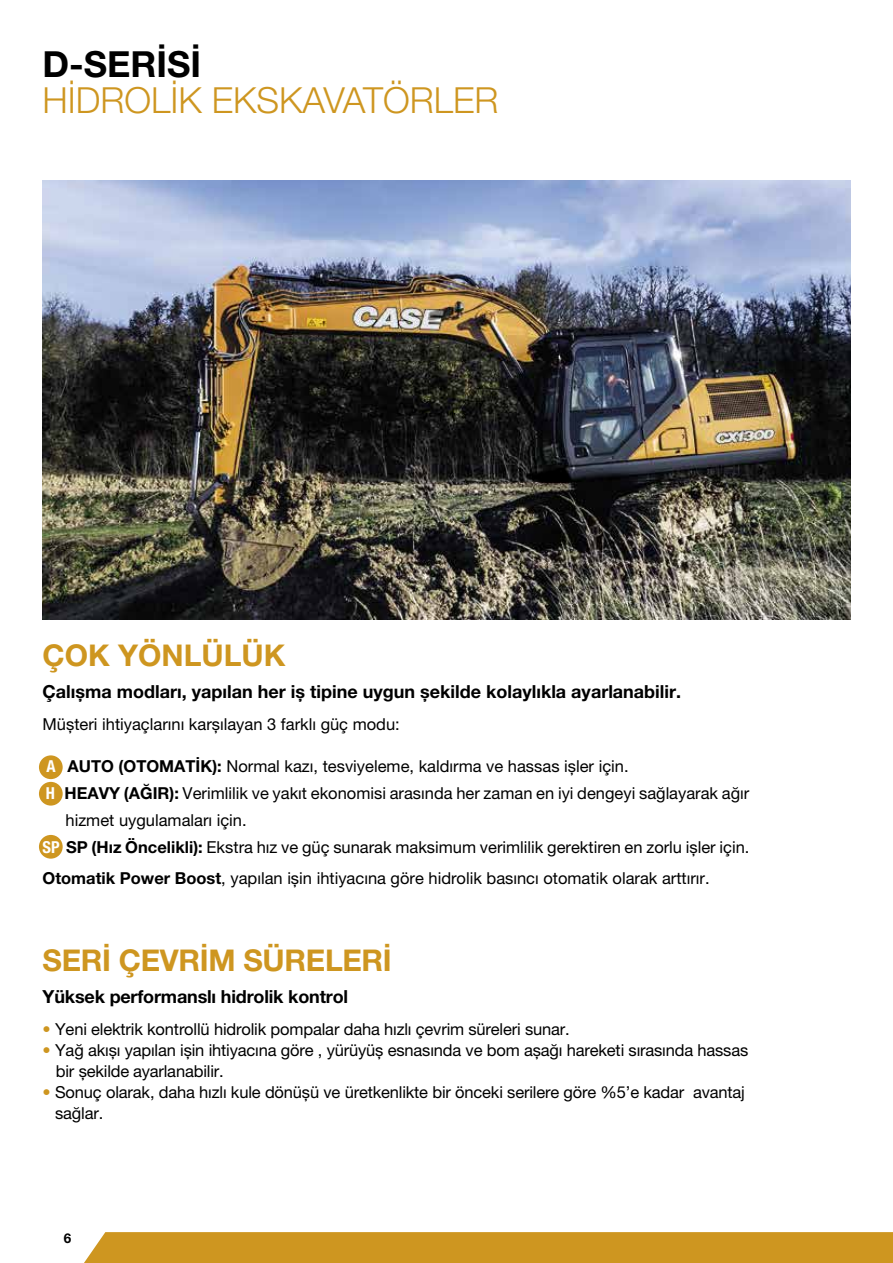
<style>
.page{position:relative;width:893px;height:1263px;background:#fff}
.page>*{position:absolute;margin:0;border:0;box-sizing:border-box;transform-origin:0 0}
.t1{font:300 36px "Helvetica Neue LT Pro";color:#ce9620}
.t2{font:700 36px "Helvetica Neue LT Pro";color:#000}
.t3{font:700 30px "Helvetica Neue LT Pro";letter-spacing:-.01em;color:#ce9620}
.t4{font:700 18px "Helvetica Neue LT Pro";color:#000}
.t5{font:16.5px/21px "Helvetica Neue LT Pro";color:#000}
.t6{font:700 13.5px "Helvetica Neue LT Std";color:#000}
.s1{font-family:"Helvetica Neue LT Std";font-weight:700;font-stretch:condensed;color:#fff}
.s2{font-weight:700}
.s3{font-family:"Helvetica Neue LT Std";font-stretch:condensed;color:#ce9620}
</style>
<div class="page">
<div style="left:84px;top:1232px;width:809px;height:31px;background:#ce9620"></div>
<img style="left:43px;top:180px;width:807px;height:439px">
<div style="left:39px;top:755px;width:24px;height:24px;background:#ce9620;border-radius:50%"></div>
<div style="left:39px;top:835px;width:24px;height:24px;background:#ce9620;border-radius:50%"></div>
<div style="left:39px;top:782px;width:24px;height:23px;background:#ce9620;border-radius:50%"></div>
<h1 class="t2" style="left:43px;top:42px;width:160px">D-SERİSİ</h1>
<h1 class="t1" style="left:43px;top:78px;width:457px">HİDROLİK EKSKAVATÖRLER</h1>
<h2 class="t3" style="left:43px;top:636px;width:244px">ÇOK YÖNLÜLÜK</h2>
<p class="t4" style="left:43px;top:681px;width:640px">Çalışma modları, yapılan her iş tipine uygun şekilde kolaylıkla ayarlanabilir.</p>
<p class="t5" style="left:43px;top:713px;width:359px">Müşteri ihtiyaçlarını karşılayan 3 farklı güç modu:</p>
<p class="t5" style="left:47px;top:756px;width:584px"><span class="s1">A</span> <span class="s2">AUTO (OTOMATİK):</span> Normal kazı, tesviyeleme, kaldırma ve hassas işler için.</p>
<p class="t5" style="left:46px;top:783px;width:705px"><span class="s1">H</span> <span class="s2">HEAVY (AĞIR):</span> Verimlilik ve yakıt ekonomisi arasında her zaman en iyi dengeyi sağlayarak ağır</p>
<p class="t5" style="left:66px;top:810px;width:183px">hizmet uygulamaları için.</p>
<p class="t5" style="left:43px;top:837px;width:708px"><span class="s1">SP</span> <span class="s2">SP (Hız Öncelikli):</span> Ekstra hız ve güç sunarak maksimum verimlilik gerektiren en zorlu işler için.</p>
<p class="t5" style="left:43px;top:868px;width:669px"><span class="s2">Otomatik Power Boost</span>, yapılan işin ihtiyacına göre hidrolik basıncı otomatik olarak arttırır.</p>
<h2 class="t3" style="left:43px;top:941px;width:351px">SERİ ÇEVRİM SÜRELERİ</h2>
<p class="t4" style="left:43px;top:986px;width:307px">Yüksek performanslı hidrolik kontrol</p>
<p class="t5" style="left:43px;top:1018px;width:529px"><span class="s3">•</span> Yeni elektrik kontrollü hidrolik pompalar daha hızlı çevrim süreleri sunar.</p>
<p class="t5" style="left:56px;top:1039px;width:694px;text-indent:-13px"><span class="s3">•</span> Yağ akışı yapılan işin ihtiyacına göre , yürüyüş esnasında ve bom aşağı hareketi sırasında hassas bir şekilde ayarlanabilir.</p>
<p class="t5" style="left:55px;top:1081px;width:691px;text-indent:-13px"><span class="s3">•</span> Sonuç olarak, daha hızlı kule dönüşü ve üretkenlikte bir önceki serilere göre %5’e kadar avantaj sağlar.</p>
<p class="t6" style="left:64px;top:1229px;width:9px">6</p>
</div>
